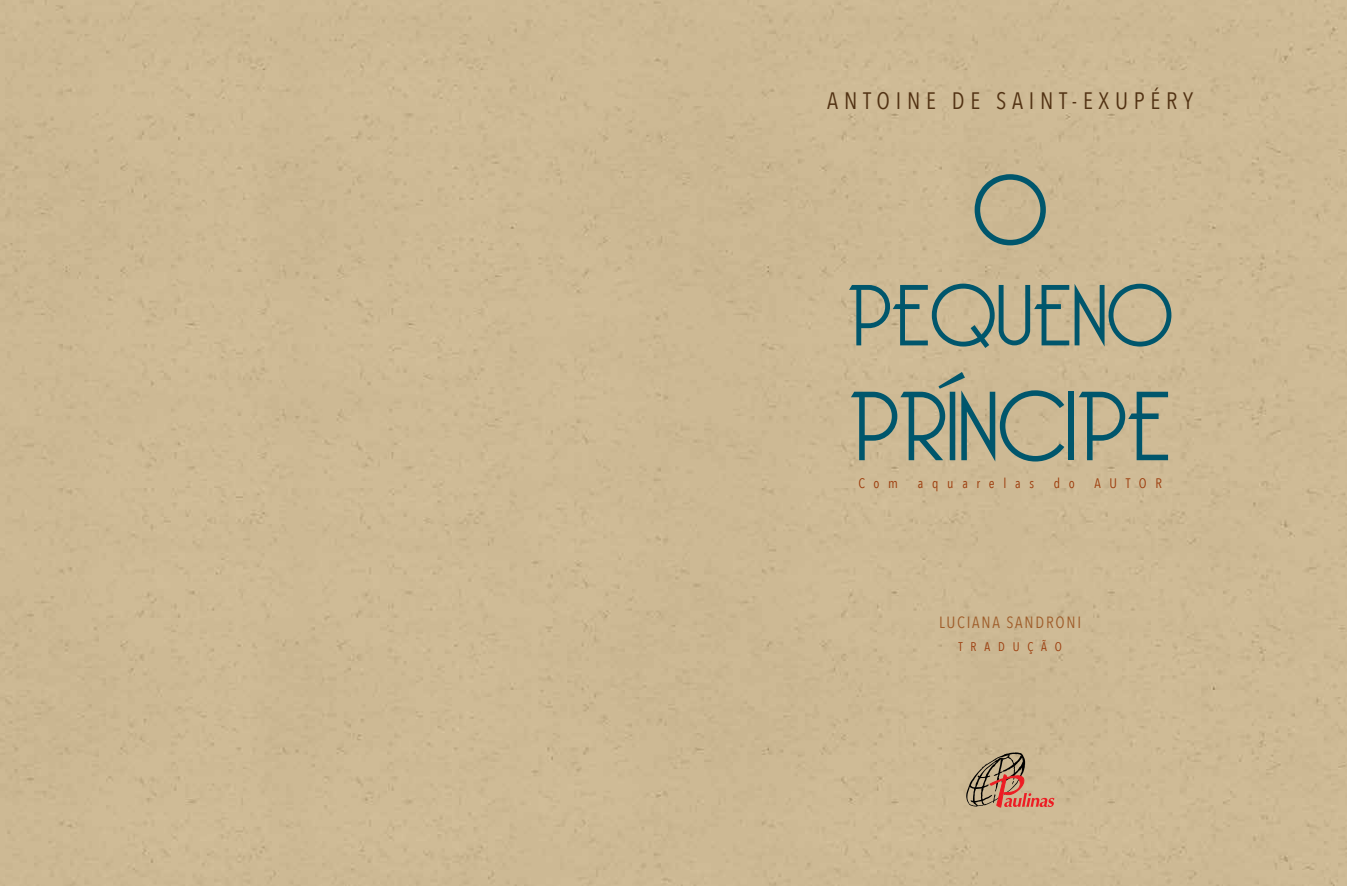
<style>
.page{position:relative;width:1347px;height:886px;background:#fff}
.page>*{position:absolute;margin:0;border:0;box-sizing:border-box;transform-origin:0 0}
.t1{font:300 95.62px "Bellerose";color:#00566c}
.t2{font:300 84.38px "Bellerose";color:#00566c}
.t3{font:23.75px "Avenir Next Condensed";letter-spacing:.24em;color:#523213}
.t4{font:16.25px "Avenir Next Condensed";letter-spacing:.11em;color:#9f5d2a}
.t5{font:13.75px "Avenir Next Condensed";letter-spacing:.63em;color:#9c3b0b}
.t6{font:12.5px "Avenir Next Condensed";letter-spacing:.63em;color:#9c3b0b}
</style>
<div class="page">
<div style="left:0;top:0;width:1346px;height:886px;background:#cdb994"></div>
<svg style="left:966px;top:752px;width:88px;height:55px;background:#b89075"></svg>
<svg style="left:516px;top:827px;width:16px;height:17px"></svg>
<svg style="left:815px;top:827px;width:16px;height:17px"></svg>
<p class="t3" style="left:827px;top:80px;width:367px">ANTOINE DE SAINT-EXUPÉRY</p>
<h1 class="t1" style="left:973px;top:156px;width:76px">O</h1>
<h2 class="t2" style="left:847px;top:267px;width:326px">PEQUENO</h2>
<h1 class="t1" style="left:849px;top:372px;width:323px">PRÍNCIPE</h1>
<p class="t5" style="left:858px;top:471px;width:41px">Com</p>
<p class="t5" style="left:918px;top:471px;width:118px">aquarelas</p>
<p class="t5" style="left:1053px;top:471px;width:23px">d o</p>
<p class="t5" style="left:1094px;top:471px;width:69px">AUTOR</p>
<p class="t4" style="left:939px;top:608px;width:144px">LUCIANA SANDRONI</p>
<p class="t6" style="left:958px;top:636px;width:105px">TRADUÇÃO</p>
</div>
